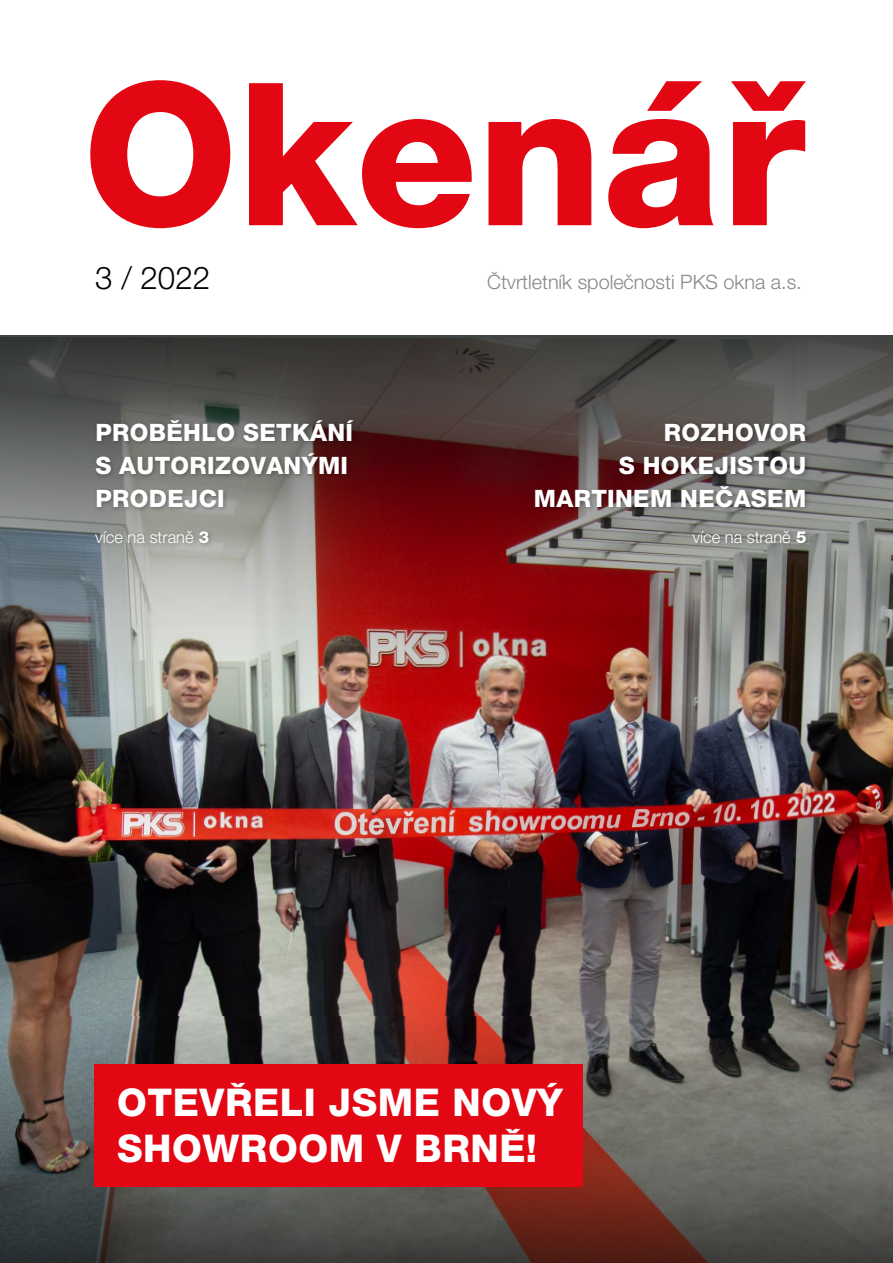
<style>
.page{position:relative;width:893px;height:1263px;background:#fff}
.page>*{position:absolute;margin:0;border:0;box-sizing:border-box;transform-origin:0 0}
.t1{font:198.9px "Helvetica Neue CE Heavy";color:#e30613}
.t2{font:38.25px/45.9px "Helvetica Neue CE Heavy";letter-spacing:.015em;color:#fff}
.t3{font:31.35px "Helvetica Neue CE Light";color:#000}
.t4{font:24px/33px "Helvetica Neue CE Heavy";letter-spacing:.015em;color:#fff}
.t5{font:19.8px "Helvetica Neue CE Light";color:#878787}
.t6{font:16.5px "Helvetica Neue CE Light";color:#fff}
.s1{font-family:"Helvetica Neue CE Heavy"}
</style>
<div class="page">
<img style="left:0;top:705px;width:893px;height:311px">
<img style="left:0;top:336px;width:893px;height:369px">
<svg style="left:0;top:1016px;width:893px;height:247px;background:#5f5550"></svg>
<div style="left:92px;top:417px;width:267px;height:131px;background:#000;opacity:.3"></div>
<div style="left:533px;top:420px;width:279px;height:128px;background:#000;opacity:.3"></div>
<div style="left:94px;top:1065px;width:489px;height:122px;background:#e30613"></div>
<h1 class="t1" style="left:83px;top:43px;width:724px">Okenář</h1>
<h3 class="t3" style="left:95px;top:260px;width:117px">3 / 2022</h3>
<p class="t5" style="left:487px;top:271px;width:316px">Čtvrtletník společnosti PKS okna a.s.</p>
<p class="t4" style="left:95px;top:416px;width:259px">PROBĚHLO SETKÁNÍ<br>S AUTORIZOVANÝMI<br>PRODEJCI</p>
<p class="t6" style="left:95px;top:527px;width:116px">více na straně <span class="s1">3</span></p>
<p class="t4" style="left:534px;top:416px;width:274px;text-align:right">ROZHOVOR<br>S HOKEJISTOU<br>MARTINEM NEČASEM</p>
<p class="t6" style="left:692px;top:527px;width:116px">více na straně <span class="s1">5</span></p>
<h2 class="t2" style="left:117px;top:1081px;width:447px">OTEVŘELI JSME NOVÝ<br>SHOWROOM V BRNĚ!</h2>
</div>
